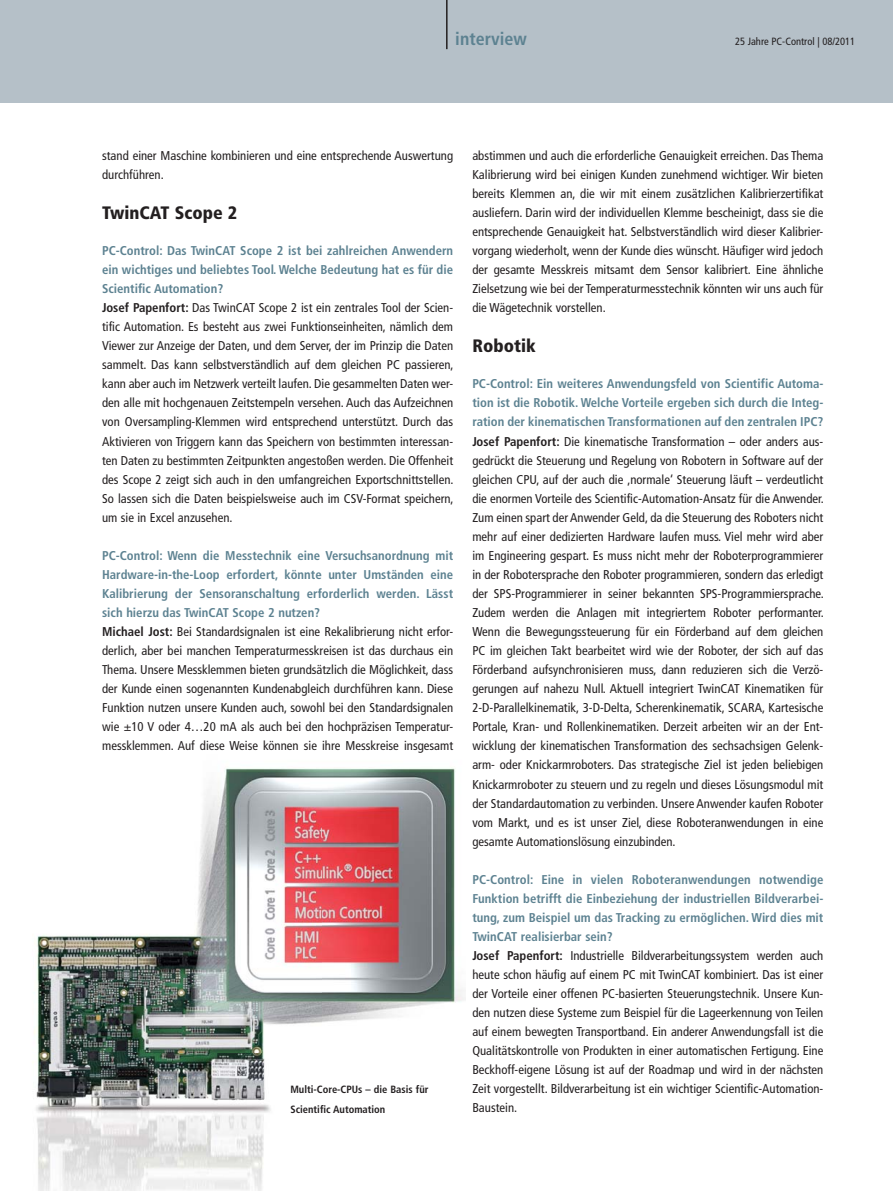
<style>
.page{position:relative;width:893px;height:1191px;background:#fff}
.page>*{position:absolute;margin:0;border:0;box-sizing:border-box;transform-origin:0 0}
.t1{font:900 condensed 18px "Frutiger LT Pro";color:#231f20}
.t2{font:700 condensed 18px "Frutiger LT Pro";color:#5d8291}
.t3{font:condensed 12.75px/19px "Frutiger LT Pro";color:#231f20}
.t4{font:700 condensed 10.5px/19px "Frutiger LT Pro";color:#231f20}
.t5{font:condensed 10.5px "Frutiger LT Pro";color:#231f20}
.s1{font-weight:700;color:#5d8291}
.s2{font-weight:700}
</style>
<div class="page">
<div style="left:0;top:0;width:892px;height:102px;background:#b5c0c8"></div>
<hr style="left:446px;top:0;width:1px;height:49px;background:#231f20">
<img style="left:34px;top:768px;width:432px;height:423px">
<h1 class="t2" style="left:455px;top:33px;width:73px">interview</h1>
<p class="t5" style="left:734px;top:38px;width:122px">25 Jahre PC-Control | 08/2011</p>
<p class="t3" style="left:102px;top:147px;width:352px">stand einer Maschine kombinieren und eine entsprechende Auswertung durchführen.</p>
<h1 class="t1" style="left:102px;top:206px;width:136px">TwinCAT Scope 2</h1>
<p class="t3" style="left:102px;top:242px;width:353px"><span class="s1">PC-Control: Das TwinCAT Scope 2 ist bei zahlreichen Anwendern ein wichtiges und beliebtes Tool. Welche Bedeutung hat es für die Scientific Automation?<br></span><span class="s2">Josef Papenfort:</span> Das TwinCAT Scope 2 ist ein zentrales Tool der Scien&shy;tific Automation. Es besteht aus zwei Funktionseinheiten, nämlich dem Viewer zur Anzeige der Daten, und dem Server, der im Prinzip die Daten sammelt. Das kann selbstverständlich auf dem gleichen PC passieren, kann aber auch im Netzwerk verteilt laufen. Die gesammelten Daten wer&shy;den alle mit hochgenauen Zeitstempeln versehen. Auch das Aufzeichnen von Oversampling-Klemmen wird entsprechend unterstützt. Durch das Aktivieren von Triggern kann das Speichern von bestimmten interessan&shy;ten Daten zu bestimmten Zeitpunkten angestoßen werden. Die Offenheit des Scope 2 zeigt sich auch in den umfangreichen Exportschnittstellen.<br>So lassen sich die Daten beispielsweise auch im CSV-Format speichern, um sie in Excel anzusehen.</p>
<p class="t3" style="left:102px;top:547px;width:352px"><span class="s1">PC-Control: Wenn die Messtechnik eine Versuchsanordnung mit Hardware-in-the-Loop erfordert, könnte unter Umständen eine Kalibrierung der Sensoranschaltung erforderlich werden. Lässt sich hierzu das TwinCAT Scope 2 nutzen?<br></span><span class="s2">Michael Jost:</span> Bei Standardsignalen ist eine Rekalibrierung nicht erfor&shy;derlich, aber bei manchen Temperaturmesskreisen ist das durchaus ein Thema. Unsere Messklemmen bieten grundsätzlich die Möglichkeit, dass der Kunde einen sogenannten Kundenabgleich durchführen kann. Diese Funktion nutzen unsere Kunden auch, sowohl bei den Standardsignalen wie ±10 V oder 4…20 mA als auch bei den hochpräzisen Temperatur&shy;messklemmen. Auf diese Weise können sie ihre Messkreise insgesamt</p>
<p class="t4" style="left:290px;top:1081px;width:139px">Multi-Core-CPUs – die Basis für<br>Scientific Automation</p>
<p class="t3" style="left:472px;top:147px;width:352px;text-align:justify">abstimmen und auch die erforderliche Genauigkeit erreichen. Das Thema Kalibrierung wird bei einigen Kunden zunehmend wichtiger. Wir bieten bereits Klemmen an, die wir mit einem zusätzlichen Kalibrierzertifikat ausliefern. Darin wird der individuellen Klemme bescheinigt, dass sie die entsprechende Genauigkeit hat. Selbstverständlich wird dieser Kalibrier&shy;vorgang wiederholt, wenn der Kunde dies wünscht. Häufiger wird jedoch der gesamte Messkreis mitsamt dem Sensor kalibriert. Eine ähnliche Zielsetzung wie bei der Temperaturmesstechnik könnten wir uns auch für die Wägetechnik vorstellen.</p>
<h1 class="t1" style="left:472px;top:339px;width:65px">Robotik</h1>
<p class="t3" style="left:472px;top:376px;width:353px;text-align:justify"><span class="s1">PC-Control: Ein weiteres Anwendungsfeld von Scientific Automa&shy;tion ist die Robotik. Welche Vorteile ergeben sich durch die Integ&shy;ration der kinematischen Transformationen auf den zentralen IPC?<br></span><span class="s2">Josef Papenfort:</span> Die kinematische Transformation – oder anders aus&shy;gedrückt die Steuerung und Regelung von Robotern in Software auf der gleichen CPU, auf der auch die ‚normale‘ Steuerung läuft – verdeutlicht die enormen Vorteile des Scientific-Automation-Ansatz für die Anwender.<br>Zum einen spart der Anwender Geld, da die Steuerung des Roboters nicht mehr auf einer dedizierten Hardware laufen muss. Viel mehr wird aber im Engineering gespart. Es muss nicht mehr der Roboterprogrammierer in der Robotersprache den Roboter programmieren, sondern das erledigt der SPS-Programmierer in seiner bekannten SPS-Programmiersprache.<br>Zudem werden die Anlagen mit integriertem Roboter performanter.<br>Wenn die Bewegungssteuerung für ein Förderband auf dem gleichen PC im gleichen Takt bearbeitet wird wie der Roboter, der sich auf das Förderband aufsynchronisieren muss, dann reduzieren sich die Verzö&shy;gerungen auf nahezu Null. Aktuell integriert TwinCAT Kinematiken für 2-D-Parallelkinematik, 3-D-Delta, Scherenkinematik, SCARA, Kartesische Portale, Kran- und Rollenkinematiken. Derzeit arbeiten wir an der Ent&shy;wicklung der kinematischen Transformation des sechsachsigen Gelenk&shy;arm- oder Knickarmroboters. Das strategische Ziel ist jeden beliebigen Knickarmroboter zu steuern und zu regeln und dieses Lösungsmodul mit der Standardautomation zu verbinden. Unsere Anwender kaufen Roboter vom Markt, und es ist unser Ziel, diese Roboteranwendungen in eine gesamte Automationslösung einzubinden.</p>
<p class="t3" style="left:472px;top:871px;width:352px"><span class="s1">PC-Control: Eine in vielen Roboteranwendungen notwendige Funktion betrifft die Einbeziehung der industriellen Bildverarbei&shy;tung, zum Beispiel um das Tracking zu ermöglichen. Wird dies mit TwinCAT realisierbar sein?<br></span><span class="s2">Josef Papenfort:</span> Industrielle Bildverarbeitungssystem werden auch heute schon häufig auf einem PC mit TwinCAT kombiniert. Das ist einer der Vorteile einer offenen PC-basierten Steuerungstechnik. Unsere Kun&shy;den nutzen diese Systeme zum Beispiel für die Lageerkennung von Teilen auf einem bewegten Transportband. Ein anderer Anwendungsfall ist die Qualitätskontrolle von Produkten in einer automatischen Fertigung. Eine Beckhoff-eigene Lösung ist auf der Roadmap und wird in der nächsten Zeit vorgestellt. Bildverarbeitung ist ein wichtiger Scientific-Automation-Baustein.</p>
</div>
